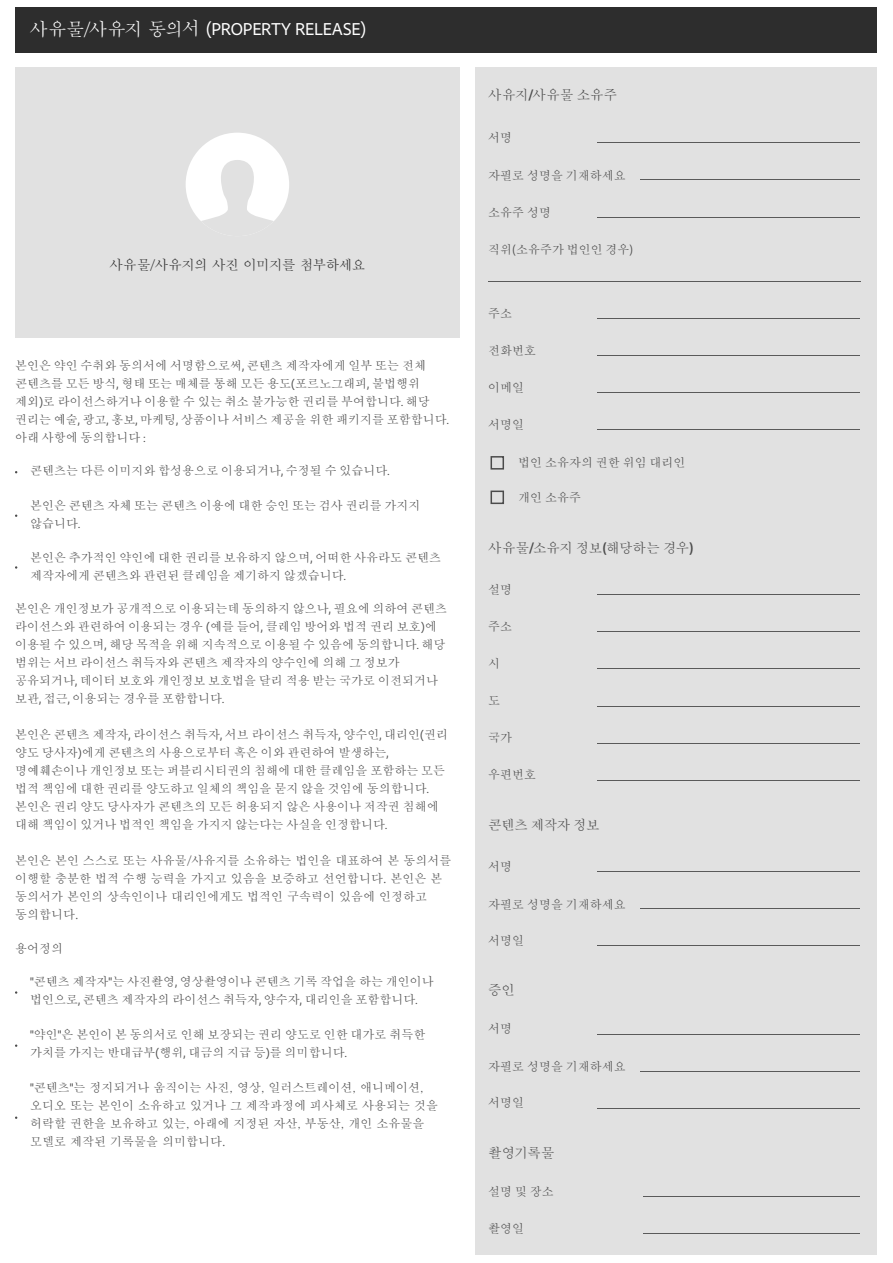
<style>
.page{position:relative;width:893px;height:1263px;background:#fff}
.page>*{position:absolute;margin:0;border:0;box-sizing:border-box;transform-origin:0 0}
.t1{font:18px "Adobe Clean";letter-spacing:-.005em;color:#fff}
.t2{font:500 13.5px "Adobe Myungjo Std";letter-spacing:-.015em;color:#4b4b4b}
.t3{font:500 13.5px "Adobe Myungjo Std";letter-spacing:-.04em;color:#2d2d2d}
.t4{font:500 13.5px "Adobe Myungjo Std";letter-spacing:.02em;color:#4b4b4b}
.t5{font:500 12px/18px "Adobe Myungjo Std";color:#4b4b4b}
.s1{font-family:"Adobe Myungjo Std";font-weight:500}
.s2{font-family:"Adobe Clean";font-weight:400}
.s3{font-family:"Koz Go Pr 6 N";font-weight:700}
.s4{font-family:"Koz Go Pr 6 N";font-weight:400}
</style>
<div class="page">
<div style="left:475px;top:68px;width:401px;height:1187px;background:#e1e1e1"></div>
<hr style="left:597px;top:872px;width:263px;height:1px;background:#2d2d2d">
<hr style="left:641px;top:909px;width:219px;height:1px;background:#2d2d2d">
<hr style="left:597px;top:946px;width:263px;height:1px;background:#2d2d2d">
<hr style="left:597px;top:1034px;width:263px;height:1px;background:#2d2d2d">
<hr style="left:641px;top:1071px;width:219px;height:1px;background:#2d2d2d">
<hr style="left:597px;top:1108px;width:263px;height:1px;background:#2d2d2d">
<hr style="left:644px;top:1196px;width:216px;height:1px;background:#2d2d2d">
<hr style="left:644px;top:1233px;width:216px;height:1px;background:#2d2d2d">
<hr style="left:597px;top:669px;width:263px;height:1px;background:#2d2d2d">
<hr style="left:597px;top:632px;width:263px;height:1px;background:#2d2d2d">
<hr style="left:597px;top:595px;width:263px;height:1px;background:#2d2d2d">
<hr style="left:597px;top:706px;width:263px;height:1px;background:#2d2d2d">
<hr style="left:597px;top:743px;width:263px;height:1px;background:#2d2d2d">
<hr style="left:597px;top:780px;width:263px;height:1px;background:#2d2d2d">
<hr style="left:488px;top:281px;width:372px;height:1px;background:#2d2d2d">
<hr style="left:641px;top:180px;width:219px;height:1px;background:#2d2d2d">
<hr style="left:597px;top:143px;width:263px;height:1px;background:#2d2d2d">
<hr style="left:597px;top:217px;width:263px;height:1px;background:#2d2d2d">
<hr style="left:597px;top:355px;width:263px;height:1px;background:#2d2d2d">
<hr style="left:597px;top:392px;width:263px;height:1px;background:#2d2d2d">
<hr style="left:597px;top:318px;width:263px;height:1px;background:#2d2d2d">
<hr style="left:597px;top:429px;width:263px;height:1px;background:#2d2d2d">
<div style="left:491px;top:456px;width:13px;height:14px;border:2px solid #4b4b4b"></div>
<div style="left:491px;top:491px;width:13px;height:13px;border:2px solid #4b4b4b"></div>
<div style="left:15px;top:8px;width:861px;height:44px;background:#2d2d2d"></div>
<div style="left:15px;top:68px;width:445px;height:270px;background:#e1e1e1"></div>
<div style="left:186px;top:133px;width:103px;height:103px;background:#fff;border-radius:50%"></div>
<svg style="left:202px;top:160px;width:71px;height:76px"></svg>
<h1 class="t1" style="left:30px;top:18px;width:337px"><span class="s1">사유물/사유지 동의서</span> (PROPERTY RELEASE)</h1>
<p class="t3" style="left:109px;top:258px;width:258px">사유물/사유지의 사진 이미지를 첨부하세요</p>
<p class="t5" style="left:15px;top:356px;width:435px">본인은 약인 수취와 동의서에 서명함으로써<span class="s2">,</span> 콘텐츠 제작자에게 일부 또는 전체 콘텐츠를 모든 방식<span class="s2">,</span> 형태 또는 매체를 통해 모든 용도<span class="s2">(</span>포르노그래피<span class="s2">,</span> 불법행위 제외<span class="s2">)</span>로 라이선스하거나 이용할 수 있는 취소 불가능한 권리를 부여합니다<span class="s2">.</span> 해당 권리는 예술<span class="s2">,</span> 광고<span class="s2">,</span> 홍보<span class="s2">,</span> 마케팅<span class="s2">,</span> 상품이나 서비스 제공을 위한 패키지를 포함합니다<span class="s2">. </span>아래 사항에 동의합니다 <span class="s2">:</span></p>
<p class="t5" style="left:30px;top:461px;width:361px">콘텐츠는 다른 이미지와 합성용으로 이용되거나<span class="s2">,</span> 수정될 수 있습니다<span class="s2">.</span></p>
<p class="t5" style="left:30px;top:496px;width:392px">본인은 콘텐츠 자체 또는 콘텐츠 이용에 대한 승인 또는 검사 권리를 가지지 않습니다<span class="s2">.</span></p>
<p class="t5" style="left:30px;top:548px;width:413px">본인은 추가적인 약인에 대한 권리를 보유하지 않으며<span class="s2">,</span> 어떠한 사유라도 콘텐츠 제작자에게 콘텐츠와 관련된 클레임을 제기하지 않겠습니다<span class="s2">.</span></p>
<p class="t5" style="left:15px;top:600px;width:434px">본인은 개인정보가 공개적으로 이용되는데 동의하지 않으나<span class="s2">,</span> 필요에 의하여 콘텐츠 라이선스와 관련하여 이용되는 경우 <span class="s2">(</span>예를 들어<span class="s2">,</span> 클레임 방어와 법적 권리 보호<span class="s2">)</span>에 이용될 수 있으며<span class="s2">,</span> 해당 목적을 위해 지속적으로 이용될 수 있음에 동의합니다<span class="s2">.</span> 해당 범위는 서브 라이선스 취득자와 콘텐츠 제작자의 양수인에 의해 그 정보가 공유되거나<span class="s2">,</span> 데이터 보호와 개인정보 보호법을 달리 적용 받는 국가로 이전되거나 보관<span class="s2">,</span> 접근<span class="s2">,</span> 이용되는 경우를 포함합니다<span class="s2">.</span></p>
<p class="t5" style="left:15px;top:726px;width:435px">본인은 콘텐츠 제작자<span class="s2">,</span> 라이선스 취득자<span class="s2">,</span> 서브 라이선스 취득자<span class="s2">,</span> 양수인<span class="s2">,</span> 대리인<span class="s2">(</span>권리 양도 당사자<span class="s2">)</span>에게 콘텐츠의 사용으로부터 혹은 이와 관련하여 발생하는<span class="s2">, </span>명예훼손이나 개인정보 또는 퍼블리시티권의 침해에 대한 클레임을 포함하는 모든 법적 책임에 대한 권리를 양도하고 일체의 책임을 묻지 않을 것임에 동의합니다<span class="s2">. </span>본인은 권리 양도 당사자가 콘텐츠의 모든 허용되지 않은 사용이나 저작권 침해에 대해 책임이 있거나 법적인 책임을 가지지 않는다는 사실을 인정합니다<span class="s2">.</span></p>
<p class="t5" style="left:15px;top:852px;width:438px">본인은 본인 스스로 또는 사유물/사유지를 소유하는 법인을 대표하여 본 동의서를 이행할 충분한 법적 수행 능력을 가지고 있음을 보증하고 선언합니다. 본인은 본 동의서가 본인의 상속인이나 대리인에게도 법적인 구속력이 있음에 인정하고 동의합니다.</p>
<p class="t5" style="left:15px;top:939px;width:49px">용어정의</p>
<p class="t5" style="left:30px;top:972px;width:405px"><span class="s2">"</span>콘텐츠 제작자<span class="s2">"</span>는 사진촬영<span class="s2">,</span> 영상촬영이나 콘텐츠 기록 작업을 하는 개인이나 법인으로<span class="s2">,</span> 콘텐츠 제작자의 라이선스 취득자<span class="s2">,</span> 양수자<span class="s2">,</span> 대리인을 포함합니다<span class="s2">.</span></p>
<p class="t5" style="left:30px;top:1026px;width:397px"><span class="s2">"</span>약인<span class="s2">"</span>은 본인이 본 동의서로 인해 보장되는 권리 양도로 인한 대가로 취득한 가치를 가지는 반대급부<span class="s2">(</span>행위<span class="s2">,</span> 대금의 지급 등<span class="s2">)</span>를 의미합니다<span class="s2">.</span></p>
<p class="t5" style="left:30px;top:1078px;width:409px"><span class="s2">"</span>콘텐츠<span class="s2">"</span>는 정지되거나 움직이는 사진, 영상, 일러스트레이션, 애니메이션, 오디오 또는 본인이 소유하고 있거나 그 제작과정에 피사체로 사용되는 것을 허락할 권한을 보유하고 있는, 아래에 지정된 자산, 부동산, 개인 소유물을 모델로 제작된 기록물을 의미합니다.</p>
<p class="t4" style="left:488px;top:89px;width:131px">사유지<span class="s3">/</span>사유물 소유주</p>
<p class="t5" style="left:488px;top:128px;width:25px">서명</p>
<p class="t5" style="left:488px;top:166px;width:139px">자필로 성명을 기재하세요</p>
<p class="t5" style="left:488px;top:203px;width:64px">소유주 성명</p>
<p class="t5" style="left:488px;top:241px;width:147px">직위<span class="s4">(</span>소유주가 법인인 경우<span class="s4">)</span></p>
<p class="t5" style="left:488px;top:304px;width:25px">주소</p>
<p class="t5" style="left:488px;top:341px;width:49px">전화번호</p>
<p class="t5" style="left:488px;top:378px;width:37px">이메일</p>
<p class="t5" style="left:488px;top:415px;width:37px">서명일</p>
<p class="t5" style="left:518px;top:454px;width:169px">법인 소유자의 권한 위임 대리인</p>
<p class="t5" style="left:518px;top:488px;width:64px">개인 소유주</p>
<p class="t2" style="left:488px;top:541px;width:207px">사유물<span class="s3">/</span>소유지 정보<span class="s3">(</span>해당하는 경우<span class="s3">)</span></p>
<p class="t5" style="left:488px;top:580px;width:25px">설명</p>
<p class="t5" style="left:488px;top:617px;width:25px">주소</p>
<p class="t5" style="left:488px;top:654px;width:13px">시</p>
<p class="t5" style="left:488px;top:691px;width:13px">도</p>
<p class="t5" style="left:488px;top:728px;width:25px">국가</p>
<p class="t5" style="left:488px;top:765px;width:49px">우편번호</p>
<p class="t2" style="left:488px;top:818px;width:113px">콘텐츠 제작자 정보</p>
<p class="t5" style="left:488px;top:857px;width:25px">서명</p>
<p class="t5" style="left:488px;top:895px;width:139px">자필로 성명을 기재하세요</p>
<p class="t5" style="left:488px;top:931px;width:37px">서명일</p>
<p class="t2" style="left:488px;top:983px;width:28px">증인</p>
<p class="t5" style="left:488px;top:1020px;width:25px">서명</p>
<p class="t5" style="left:488px;top:1058px;width:139px">자필로 성명을 기재하세요</p>
<p class="t5" style="left:488px;top:1094px;width:37px">서명일</p>
<p class="t2" style="left:488px;top:1146px;width:68px">촬영기록물</p>
<p class="t5" style="left:488px;top:1183px;width:67px">설명 및 장소</p>
<p class="t5" style="left:488px;top:1219px;width:37px">촬영일</p>
</div>
